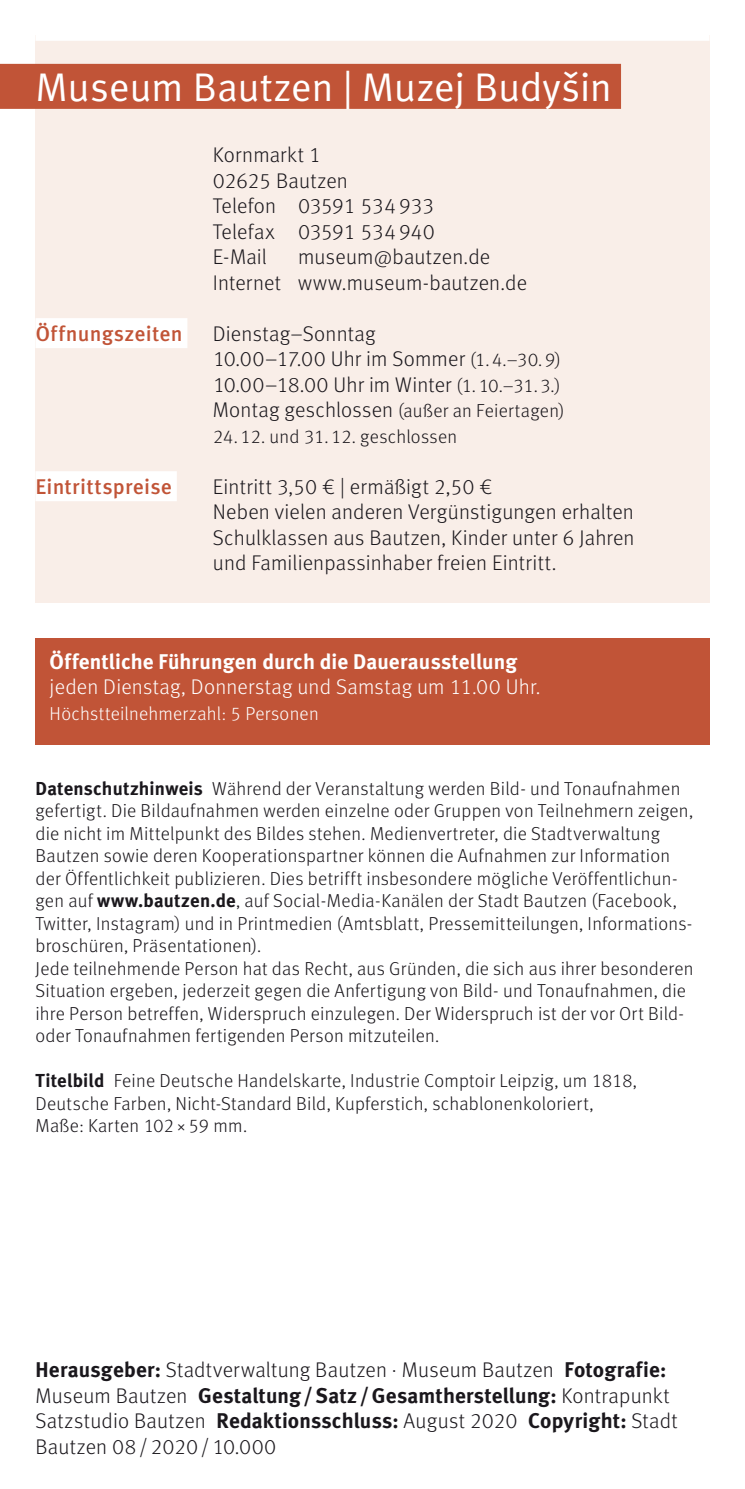
<style>
.page{position:relative;width:745px;height:1489px;background:#fff}
.page>*{position:absolute;margin:0;border:0;box-sizing:border-box;transform-origin:0 0}
.t1{font:40px "Meta Pro";letter-spacing:-.005em;color:#fff}
.t2{font:300 21.25px/25.5px "Meta OT";letter-spacing:.01em;color:#1a171c}
.t3{font:21.25px "Meta Bold LF";letter-spacing:.01em;color:#1a171c}
.t4{font:300 21.25px "Meta OT";letter-spacing:.01em;color:#fff}
.t5{font:21.25px "Meta Bold LF";letter-spacing:.005em;color:#fff}
.t6{font:500 21.25px "Meta Pro";letter-spacing:.01em;color:#c15437}
.t7{font:300 18.75px/22.5px "Meta OT";letter-spacing:.015em;color:#1a171c}
.t8{font:300 18.75px "Meta OT";letter-spacing:.015em;color:#fff}
.s1{font-size:18.75px}
.s2{font-size:21.25px}
.s3{font-family:"Meta Bold LF";font-weight:400}
.s4{font-family:"Meta OT";font-weight:300}
</style>
<div class="page">
<div style="left:35px;top:35px;width:674px;height:567px;background:#f9eee8"></div>
<div style="left:35px;top:5px;width:674px;height:36px;background:#fff"></div>
<div style="left:0;top:64px;width:620px;height:45px;background:#c15437"></div>
<div style="left:35px;top:318px;width:152px;height:30px;background:#fff"></div>
<div style="left:35px;top:471px;width:142px;height:30px;background:#fff"></div>
<div style="left:35px;top:638px;width:674px;height:106px;background:#c15437"></div>
<h1 class="t1" style="left:35px;top:72px;width:577px">Museum Bautzen | Muzej Budyšin</h1>
<p class="t2" style="left:213px;top:144px;width:223px">Kornmarkt 1<br>02625 Bautzen<br>Telefon 03591 534 933<br>Telefax 03591 534 940<br>E-Mail</p>
<p class="t2" style="left:213px;top:246px;width:315px;text-indent:85px">museum@bautzen.de<br>Internet www.museum-bautzen.de</p>
<p class="t6" style="left:35px;top:325px;width:148px">Öffnungszeiten</p>
<p class="t2" style="left:213px;top:322px;width:349px">Dienstag–Sonntag<br>10.00–17.00 Uhr im Sommer <span class="s1">(1. 4.–30. 9)<br></span>10.00–18.00 Uhr im Winter <span class="s1">(1. 10.–31. 3.)</span></p>
<p class="t7" style="left:213px;top:401px;width:353px"><span class="s2">Montag geschlossen</span> (außer an Feiertagen)</p>
<p class="t7" style="left:213px;top:426px;width:246px">24. 12. und 31. 12. geschlossen</p>
<p class="t6" style="left:35px;top:478px;width:138px">Eintrittspreise</p>
<p class="t2" style="left:213px;top:475px;width:423px">Eintritt 3,50 € | ermäßigt 2,50 €<br>Neben vielen anderen Vergünstigungen erhalten Schulklassen aus Bautzen, Kinder unter 6 Jahren und Familienpassinhaber freien Eintritt.</p>
<p class="t5" style="left:50px;top:653px;width:468px">Öffentliche Führungen durch die Dauerausstellung</p>
<p class="t4" style="left:50px;top:679px;width:492px">jeden Dienstag, Donnerstag und Samstag um 11.00 Uhr.</p>
<p class="t8" style="left:50px;top:706px;width:270px">Höchstteilnehmerzahl: 5 Personen</p>
<p class="t7" style="left:35px;top:778px;width:659px"><span class="s3">Datenschutzhinweis</span> Während der Veranstaltung werden Bild- und Tonaufnahmen gefertigt. Die Bildaufnahmen werden einzelne oder Gruppen von Teilnehmern zeigen, die nicht im Mittelpunkt des Bildes stehen. Medienvertreter, die Stadtverwaltung Bautzen sowie deren Kooperationspartner können die Aufnahmen zur Information der Öffentlichkeit publizieren. Dies betrifft insbesondere mögliche Veröffentlichun&shy;gen auf <span class="s3">www.bautzen.de</span>, auf Social-Media-Kanälen der Stadt Bautzen (Facebook, Twitter, Instagram) und in Printmedien (Amtsblatt, Pressemitteilungen, Informations&shy;broschüren, Präsentationen).<br>Jede teilnehmende Person hat das Recht, aus Gründen, die sich aus ihrer besonderen Situation ergeben, jederzeit gegen die Anfertigung von Bild- und Tonaufnahmen, die ihre Person betreffen, Widerspruch einzulegen. Der Widerspruch ist der vor Ort Bild&shy;oder Tonaufnahmen fertigenden Person mitzuteilen.</p>
<p class="t7" style="left:35px;top:1070px;width:602px"><span class="s3">Titelbild</span> Feine Deutsche Handelskarte, Industrie Comptoir Leipzig, um 1818,<br>Deutsche Farben, Nicht-Standard Bild, Kupferstich, schablonenkoloriert,<br>Maße: Karten 102 × 59 mm.</p>
<p class="t2" style="left:35px;top:1358px;width:632px"><span class="s3">Herausgeber:</span> Stadtverwaltung Bautzen · Museum Bautzen <span class="s3">Fotografie:</span></p>
<p class="t3" style="left:35px;top:1386px;width:635px"><span class="s4">Museum Bautzen</span> Gestaltung / Satz / Gesamtherstellung: <span class="s4">Kontrapunkt</span></p>
<p class="t2" style="left:35px;top:1409px;width:643px">Satzstudio Bautzen <span class="s3">Redaktionsschluss:</span> August 2020 <span class="s3">Copyright:</span> Stadt<br>Bautzen 08 / 2020 / 10.000</p>
</div>
